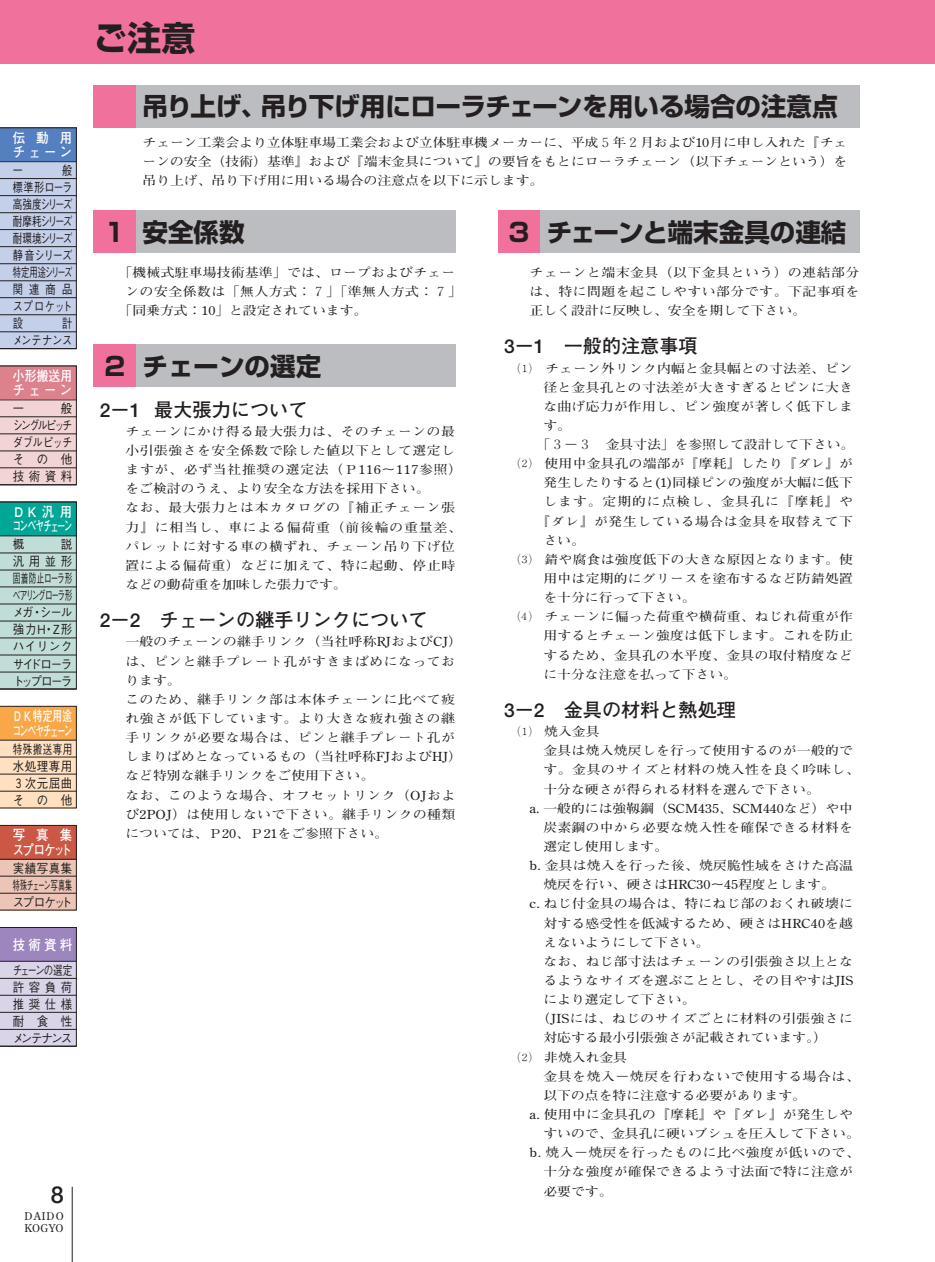
<style>
.page{position:relative;width:935px;height:1262px;background:#fff}
.page>*{position:absolute;margin:0;border:0;box-sizing:border-box;transform-origin:0 0}
.t1{font:700 34.05px "Shin Go";color:#231f20}
.t2{font:700 25.5px "Shin Go";color:#231f20}
.t3{font:700 23.4px "Futo Go B101";color:#231f20}
.t4{font:700 19.2px "Futo Go B101";color:#231f20}
.t5{font:700 13.8px/14.4px "Futo Go B101";letter-spacing:-.035em;color:#fff;scale:.7 1}
.t6{font:700 13.8px/14.4px "Futo Go B101";letter-spacing:-.06em;color:#fff;scale:.9 1}
.t7{font:700 13.8px/14.4px "Futo Go B101";letter-spacing:.015em;color:#fff;scale:.9 1}
.t8{font:700 13.8px/14.4px "Futo Go B101";letter-spacing:.015em;color:#fff;scale:.85 1}
.t9{font:700 13.8px/14.4px "Futo Go B101";letter-spacing:-.035em;color:#fff;scale:.9 1}
.t10{font:500 12.75px/17px "Gothic BBB";letter-spacing:-.04em;color:#231f20;text-align:justify;scale:.9 1}
.t11{font:500 12.75px/17px "Gothic BBB";letter-spacing:-.04em;color:#231f20;text-align:justify;scale:.8 1}
.t12{font:500 12.75px/17px "Gothic BBB";letter-spacing:-.04em;color:#231f20;text-align:justify;scale:.75 1}
.t13{font:500 12.75px/17px "Gothic BBB";letter-spacing:-.07em;color:#231f20;scale:.55 1}
.t14{font:500 12.75px "Gothic BBB";letter-spacing:-.15em;color:#231f20;scale:.75 1}
.t15{font:700 12.45px/19.2px "Futo Min A101";letter-spacing:.02em;color:#231f20;text-align:justify;scale:1.11 1}
.t16{font:700 12.45px/19.2px "Futo Min A101";letter-spacing:.04em;color:#231f20;scale:1.11 1}
.t17{font:700 12.45px "Futo Min A101";color:#231f20;scale:1.11 1}
.t18{font:700 12.45px "Futo Min A101";letter-spacing:.045em;color:#231f20;scale:1.11 1}
.t19{font:700 12.45px "Futo Min A101";letter-spacing:.07em;color:#231f20;scale:1.11 1}
.t20{font:700 10.65px/12.8px "Futo Min A101";letter-spacing:.06em;color:#231f20}
.s1{font-family:"Rmpr Alpha";font-weight:400}
</style>
<div class="page">
<div style="left:0;top:0;width:934px;height:64px;background:#f1719d"></div>
<svg style="left:0;top:127px;width:77px;height:223px;background:#a8b6d5"></svg>
<svg style="left:0;top:365px;width:77px;height:681px;background:#c7bcb7"></svg>
<hr style="left:72px;top:1186px;width:1px;height:76px;background:#231f20">
<div style="left:94px;top:85px;width:42px;height:43px;background:#f1719d"></div>
<div style="left:136px;top:85px;width:723px;height:43px;background:#bbbdc0"></div>
<div style="left:94px;top:210px;width:42px;height:43px;background:#f1719d"></div>
<div style="left:136px;top:210px;width:319px;height:43px;background:#bbbdc0"></div>
<div style="left:94px;top:344px;width:42px;height:43px;background:#f1719d"></div>
<div style="left:136px;top:344px;width:319px;height:43px;background:#bbbdc0"></div>
<div style="left:497px;top:210px;width:43px;height:43px;background:#f1719d"></div>
<div style="left:540px;top:210px;width:319px;height:43px;background:#bbbdc0"></div>
<p class="t7" style="left:13px;top:130px;width:68px">伝動用チェーン</p>
<p class="t11" style="left:13px;top:162px;width:14px">一</p>
<p class="t11" style="left:13px;top:162px;width:76px;text-indent:49px">般標準形ローラ高強度シリーズ耐摩耗シリーズ耐環境シリーズ静音シリーズ特定用途シリーズ関連商品スプロケット設</p>
<p class="t11" style="left:13px;top:315px;width:76px;text-align:right">計<br>メンテナンス</p>
<p class="t8" style="left:13px;top:369px;width:72px">小形搬送用チェーン</p>
<p class="t10" style="left:13px;top:400px;width:14px">一</p>
<p class="t10" style="left:13px;top:400px;width:68px;text-indent:48px">般シングルピッチダブルピッチその他技術資料</p>
<p class="t6" style="left:13px;top:505px;width:68px">ＤＫ汎用コンベヤチェーン</p>
<p class="t10" style="left:13px;top:536px;width:14px">概</p>
<p class="t10" style="left:13px;top:536px;width:68px;text-indent:48px">説汎用並形固着防止ローラ形ベアリングローラ形メガ・シール強力Ｈ・Ｚ形ハイリンクサイドローラトップローラ</p>
<p class="t5" style="left:13px;top:709px;width:87px">ＤＫ特定用途コンベヤチェーン</p>
<p class="t12" style="left:13px;top:741px;width:81px">特殊搬送専用水処理専用３次元屈曲その他</p>
<p class="t9" style="left:13px;top:828px;width:68px">写真集スプロケット</p>
<p class="t13" style="left:13px;top:877px;width:110px">特殊チェーン写真集スプロケット</p>
<p class="t10" style="left:13px;top:860px;width:68px">実績写真集</p>
<p class="t7" style="left:13px;top:937px;width:68px">技術資料</p>
<p class="t14" style="left:13px;top:962px;width:81px">チェーンの選定</p>
<p class="t10" style="left:13px;top:979px;width:68px">許容負荷推奨仕様耐食性メンテナンス</p>
<h3 class="t3" style="left:51px;top:1180px;width:15px">8</h3>
<p class="t20" style="left:24px;top:1209px;width:41px">DAIDO<br>KOGYO</p>
<h1 class="t1" style="left:94px;top:15px;width:104px">ご注意</h1>
<h2 class="t2" style="left:142px;top:89px;width:696px">吊り上げ、吊り下げ用にローラチェーンを用いる場合の注意点</h2>
<p class="t15" style="left:142px;top:133px;width:636px">チェーン工業会より立体駐車場工業会および立体駐車機メーカーに、平成５年２月および10月に申し入れた『チェーンの安全（技術）基準』および『端末金具について』の要旨をもとにローラチェーン（以下チェーンという）を吊り上げ、吊り下げ用に用いる場合の注意点を以下に示します。</p>
<h2 class="t2" style="left:104px;top:215px;width:142px">1 安全係数</h2>
<p class="t15" style="left:119px;top:263px;width:305px">「機械式駐車場技術基準」では、ロープおよびチェー</p>
<p class="t15" style="left:125px;top:282px;width:305px">ンの安全係数は「無人方式：７」「準無人方式：７」</p>
<p class="t17" style="left:119px;top:302px;width:226px">「同乗方式：10」と設定されています。</p>
<h2 class="t2" style="left:104px;top:349px;width:218px">2 チェーンの選定</h2>
<h3 class="t4" style="left:100px;top:398px;width:209px">2－1 最大張力について</h3>
<p class="t16" style="left:125px;top:422px;width:305px">チェーンにかけ得る最大張力は、そのチェーンの最小引張強さを安全係数で除した値以下として選定しますが、必ず当社推奨の選定法（Ｐ116～117参照）をご検討のうえ、より安全な方法を採用下さい。<br>なお、最大張力とは本カタログの『補正チェーン張力』に相当し、車による偏荷重（前後輪の重量差、パレットに対する車の横ずれ、チェーン吊り下げ位置による偏荷重）などに加えて、特に起動、停止時などの動荷重を加味した張力です。</p>
<h3 class="t4" style="left:100px;top:609px;width:329px">2－2 チェーンの継手リンクについて</h3>
<p class="t15" style="left:125px;top:632px;width:305px;text-align:left">一般のチェーンの継手リンク（当社呼称RJおよびCJ）は、ピンと継手プレート孔がすきまばめになっております。<br>このため、継手リンク部は本体チェーンに比べて疲れ強さが低下しています。より大きな疲れ強さの継手リンクが必要な場合は、ピンと継手プレート孔がしまりばめとなっているもの（当社呼称FJおよびHJ）など特別な継手リンクをご使用下さい。<br>なお、このような場合、オフセットリンク（OJおよび2POJ）は使用しないで下さい。継手リンクの種類については、Ｐ20、Ｐ21をご参照下さい。</p>
<h2 class="t2" style="left:508px;top:215px;width:339px">3 チェーンと端末金具の連結</h2>
<p class="t15" style="left:529px;top:263px;width:298px">チェーンと端末金具（以下金具という）の連結部分は、特に問題を起こしやすい部分です。下記事項を正しく設計に反映し、安全を期して下さい。</p>
<h3 class="t4" style="left:504px;top:335px;width:195px">3－1 一般的注意事項</h3>
<p class="t15" style="left:518px;top:358px;width:303px"><span class="s1">1</span> チェーン外リンク内幅と金具幅との寸法差、ピン</p>
<p class="t15" style="left:543px;top:378px;width:280px">径と金具孔との寸法差が大きすぎるとピンに大き</p>
<p class="t15" style="left:543px;top:397px;width:280px">な曲げ応力が作用し、ピン強度が著しく低下しま</p>
<p class="t15" style="left:543px;top:416px;width:26px">す。</p>
<p class="t17" style="left:536px;top:436px;width:288px">「３－３　金具寸法」を参照して設計して下さい。</p>
<p class="t15" style="left:518px;top:454px;width:303px"><span class="s1">2</span> 使用中金具孔の端部が『摩耗』したり『ダレ』が</p>
<p class="t15" style="left:543px;top:473px;width:280px">発生したりすると(1)同様ピンの強度が大幅に低下</p>
<p class="t19" style="left:543px;top:494px;width:280px">します。定期的に点検し、金具孔に『摩耗』や</p>
<p class="t18" style="left:536px;top:513px;width:286px">『ダレ』が発生している場合は金具を取替えて下</p>
<p class="t15" style="left:543px;top:531px;width:39px">さい。</p>
<p class="t15" style="left:518px;top:550px;width:303px"><span class="s1">3</span> 錆や腐食は強度低下の大きな原因となります。使</p>
<p class="t15" style="left:543px;top:569px;width:280px">用中は定期的にグリースを塗布するなど防錆処置</p>
<p class="t17" style="left:543px;top:589px;width:138px">を十分に行って下さい。</p>
<p class="t15" style="left:518px;top:607px;width:303px"><span class="s1">4</span> チェーンに偏った荷重や横荷重、ねじれ荷重が作</p>
<p class="t15" style="left:543px;top:626px;width:280px">用するとチェーン強度は低下します。これを防止</p>
<p class="t15" style="left:543px;top:645px;width:280px">するため、金具孔の水平度、金具の取付精度など</p>
<p class="t17" style="left:543px;top:666px;width:176px">に十分な注意を払って下さい。</p>
<h3 class="t4" style="left:504px;top:698px;width:233px">3－2 金具の材料と熱処理</h3>
<p class="t15" style="left:518px;top:722px;width:75px"><span class="s1">1</span> 焼入金具</p>
<p class="t15" style="left:543px;top:741px;width:280px">金具は焼入焼戻しを行って使用するのが一般的で</p>
<p class="t16" style="left:543px;top:760px;width:286px">す。金具のサイズと材料の焼入性を良く吟味し、</p>
<p class="t17" style="left:543px;top:781px;width:250px">十分な硬さが得られる材料を選んで下さい。</p>
<p class="t17" style="left:529px;top:800px;width:293px">a. 一般的には強靱鋼（SCM435、SCM440など）や中</p>
<p class="t15" style="left:543px;top:818px;width:280px">炭素鋼の中から必要な焼入性を確保できる材料を</p>
<p class="t17" style="left:543px;top:838px;width:114px">選定し使用します。</p>
<p class="t15" style="left:529px;top:856px;width:293px">b. 金具は焼入を行った後、焼戻脆性域をさけた高温</p>
<p class="t17" style="left:543px;top:876px;width:264px">焼戻を行い、硬さはHRC30～45程度とします。</p>
<p class="t15" style="left:529px;top:894px;width:293px">c. ねじ付金具の場合は、特にねじ部のおくれ破壊に</p>
<p class="t15" style="left:543px;top:913px;width:280px">対する感受性を低減するため、硬さはHRC40を越</p>
<p class="t17" style="left:543px;top:934px;width:151px">えないようにして下さい。</p>
<p class="t15" style="left:543px;top:952px;width:280px">なお、ねじ部寸法はチェーンの引張強さ以上とな</p>
<p class="t15" style="left:543px;top:971px;width:280px">るようなサイズを選ぶこととし、その目やすはJIS</p>
<p class="t17" style="left:543px;top:991px;width:138px">により選定して下さい。</p>
<p class="t15" style="left:536px;top:1009px;width:286px">（JISには、ねじのサイズごとに材料の引張強さに</p>
<p class="t17" style="left:543px;top:1030px;width:257px">対応する最小引張強さが記載されています。）</p>
<p class="t15" style="left:518px;top:1047px;width:100px"><span class="s1">2</span> 非焼入れ金具</p>
<p class="t16" style="left:543px;top:1066px;width:286px">金具を焼入－焼戻を行わないで使用する場合は、</p>
<p class="t17" style="left:543px;top:1087px;width:238px">以下の点を特に注意する必要があります。</p>
<p class="t15" style="left:529px;top:1105px;width:293px">a. 使用中に金具孔の『摩耗』や『ダレ』が発生しや</p>
<p class="t17" style="left:543px;top:1125px;width:286px">すいので、金具孔に硬いブシュを圧入して下さい。</p>
<p class="t15" style="left:529px;top:1143px;width:299px">b. 焼入－焼戻を行ったものに比べ強度が低いので、</p>
<p class="t15" style="left:543px;top:1162px;width:280px">十分な強度が確保できるよう寸法面で特に注意が</p>
<p class="t15" style="left:543px;top:1181px;width:64px">必要です。</p>
</div>
